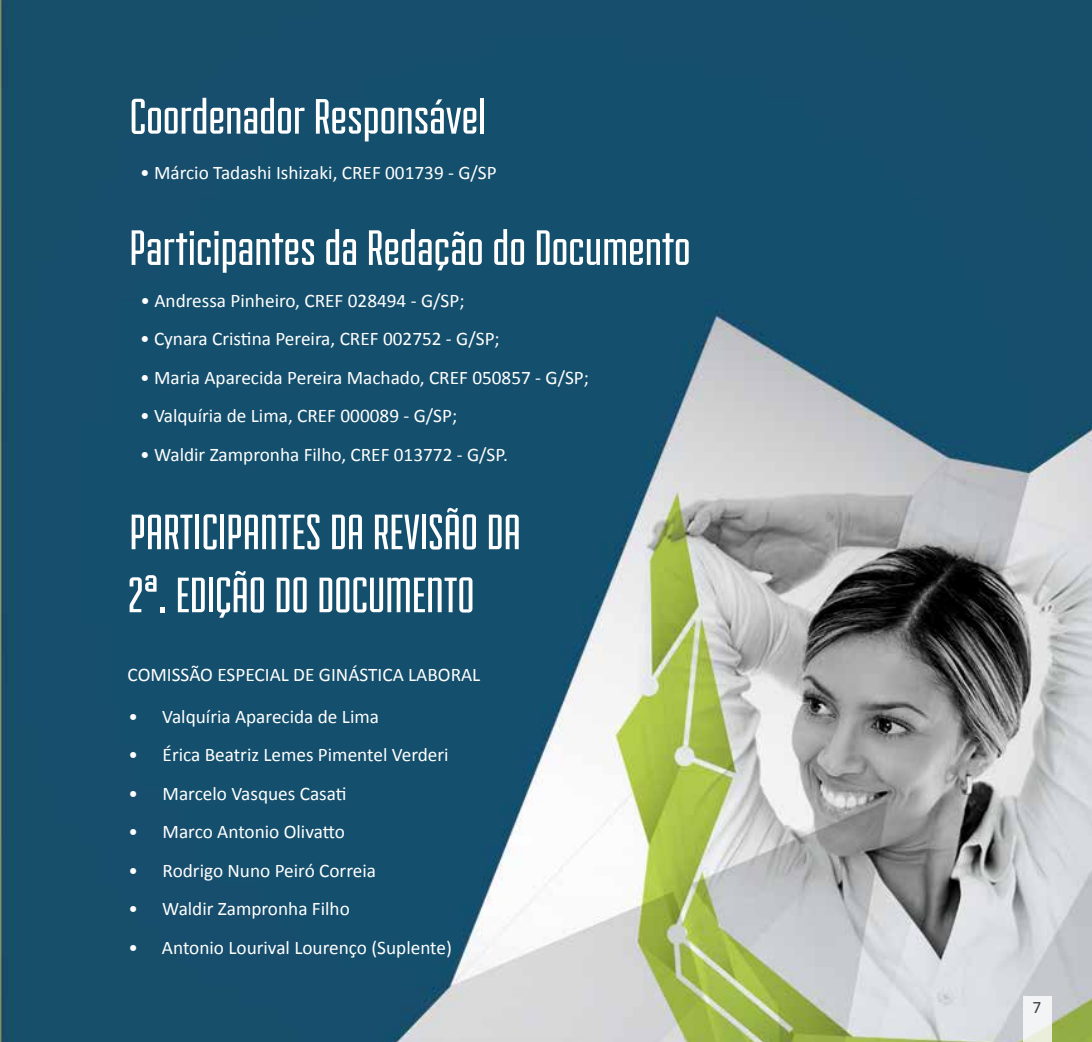
<style>
.page{position:relative;width:1092px;height:1042px;background:#fff}
.page>*{position:absolute;margin:0;border:0;box-sizing:border-box;transform-origin:0 0}
.t1{font:52.5px/63px "Fairview";color:#fff}
.t2{font:19.25px "Calibri";color:#fff}
.t3{font:17.5px "Calibri";color:#414042}
</style>
<div class="page">
<img style="left:0;top:0;width:1091px;height:1042px">
<svg style="left:1023px;top:996px;width:28px;height:46px"></svg>
<h1 class="t1" style="left:130px;top:85px;width:358px">Coordenador Responsável</h1>
<p class="t2" style="left:140px;top:161px;width:358px">• Márcio Tadashi Ishizaki, CREF 001739 - G/SP</p>
<h1 class="t1" style="left:129px;top:216px;width:562px">Participantes da Redação do Documento</h1>
<p class="t2" style="left:140px;top:288px;width:325px">• Andressa Pinheiro, CREF 028494 - G/SP;</p>
<p class="t2" style="left:140px;top:327px;width:361px">• Cynara Cristina Pereira, CREF 002752 - G/SP;</p>
<p class="t2" style="left:140px;top:365px;width:450px">• Maria Aparecida Pereira Machado, CREF 050857 - G/SP;</p>
<p class="t2" style="left:140px;top:404px;width:319px">• Valquíria de Lima, CREF 000089 - G/SP;</p>
<p class="t2" style="left:140px;top:442px;width:369px">• Waldir Zampronha Filho, CREF 013772 - G/SP.</p>
<h1 class="t1" style="left:128px;top:500px;width:394px">PARTICIPANTES DA REVISÃO DA<br>2ª. EDIÇÃO DO DOCUMENTO</h1>
<p class="t2" style="left:128px;top:662px;width:354px">COMISSÃO ESPECIAL DE GINÁSTICA LABORAL</p>
<p class="t2" style="left:128px;top:704px;width:252px">• Valquíria Aparecida de Lima</p>
<p class="t2" style="left:128px;top:742px;width:322px">• Érica Beatriz Lemes Pimentel Verderi</p>
<p class="t2" style="left:128px;top:781px;width:220px">• Marcelo Vasques Casati</p>
<p class="t2" style="left:128px;top:819px;width:218px">• Marco Antonio Olivatto</p>
<p class="t2" style="left:128px;top:858px;width:249px">• Rodrigo Nuno Peiró Correia</p>
<p class="t2" style="left:128px;top:896px;width:223px">• Waldir Zampronha Filho</p>
<p class="t2" style="left:128px;top:935px;width:325px">• Antonio Lourival Lourenço (Suplente)</p>
<p class="t3" style="left:1032px;top:996px;width:10px">7</p>
</div>
